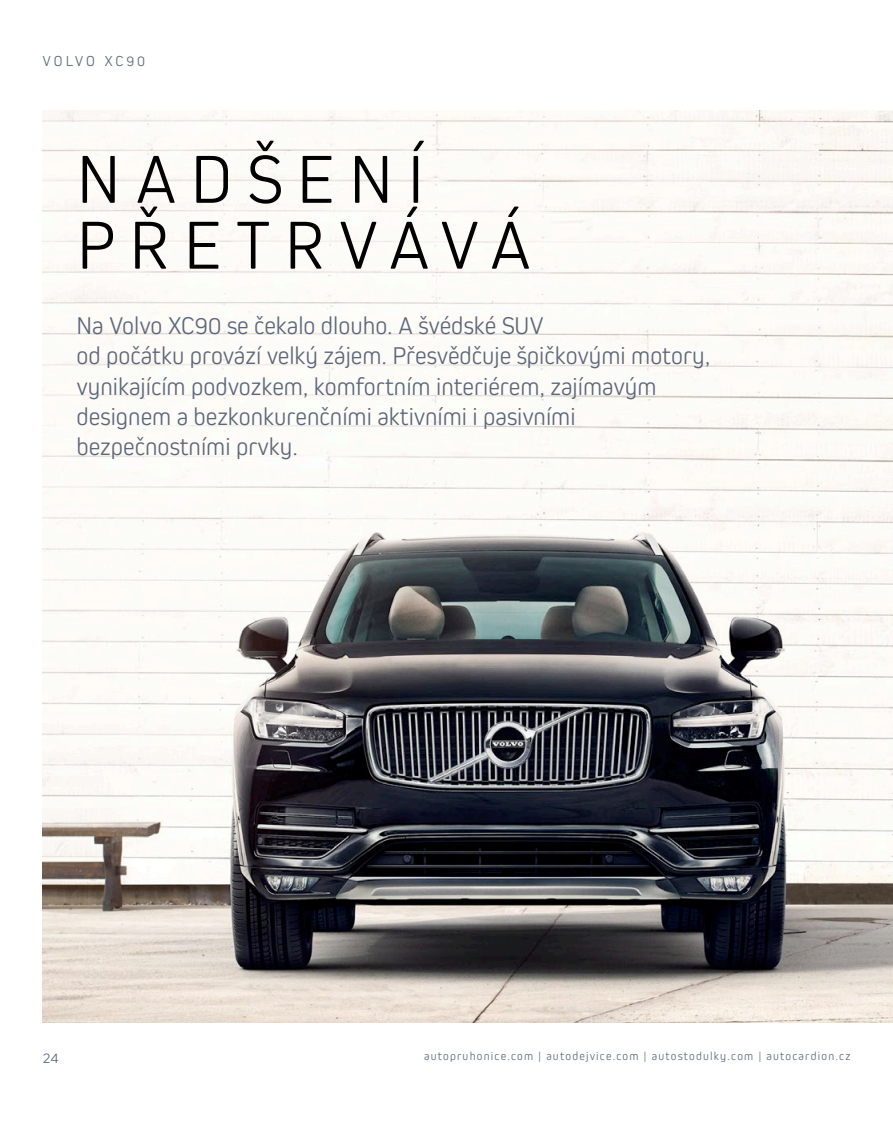
<style>
.page{position:relative;width:893px;height:1127px;background:#fff}
.page>*{position:absolute;margin:0;border:0;box-sizing:border-box;transform-origin:0 0}
.t1{font:300 70.65px/65.8px "Kiro";letter-spacing:.205em;color:#000}
.t2{font:300 25.2px/30.3px "Kiro";color:#5c677a}
.t3{font:300 15px "Kiro";letter-spacing:.19em;color:#5c677a}
.t4{font:300 12px "Kiro";letter-spacing:.1em;color:#5c677a}
</style>
<div class="page">
<img style="left:43px;top:110px;width:850px;height:912px">
<p class="t3" style="left:43px;top:52px;width:104px">VOLVO XC90</p>
<h1 class="t1" style="left:77px;top:144px;width:455px">NADŠENÍ<br>PŘETRVÁVÁ</h1>
<p class="t2" style="left:77px;top:310px;width:635px">Na Volvo XC90 se čekalo dlouho. A švédské SUV<br>od počátku provází velký zájem. Přesvědčuje špičkovými motory, vynikajícím podvozkem, komfortním interiérem, zajímavým designem a bezkonkurenčními aktivními i pasivními bezpečnostními prvky.</p>
<p class="t3" style="left:43px;top:1049px;width:17px">24</p>
<p class="t4" style="left:424px;top:1049px;width:428px">autopruhonice.com | autodejvice.com | autostodulky.com | autocardion.cz</p>
</div>
